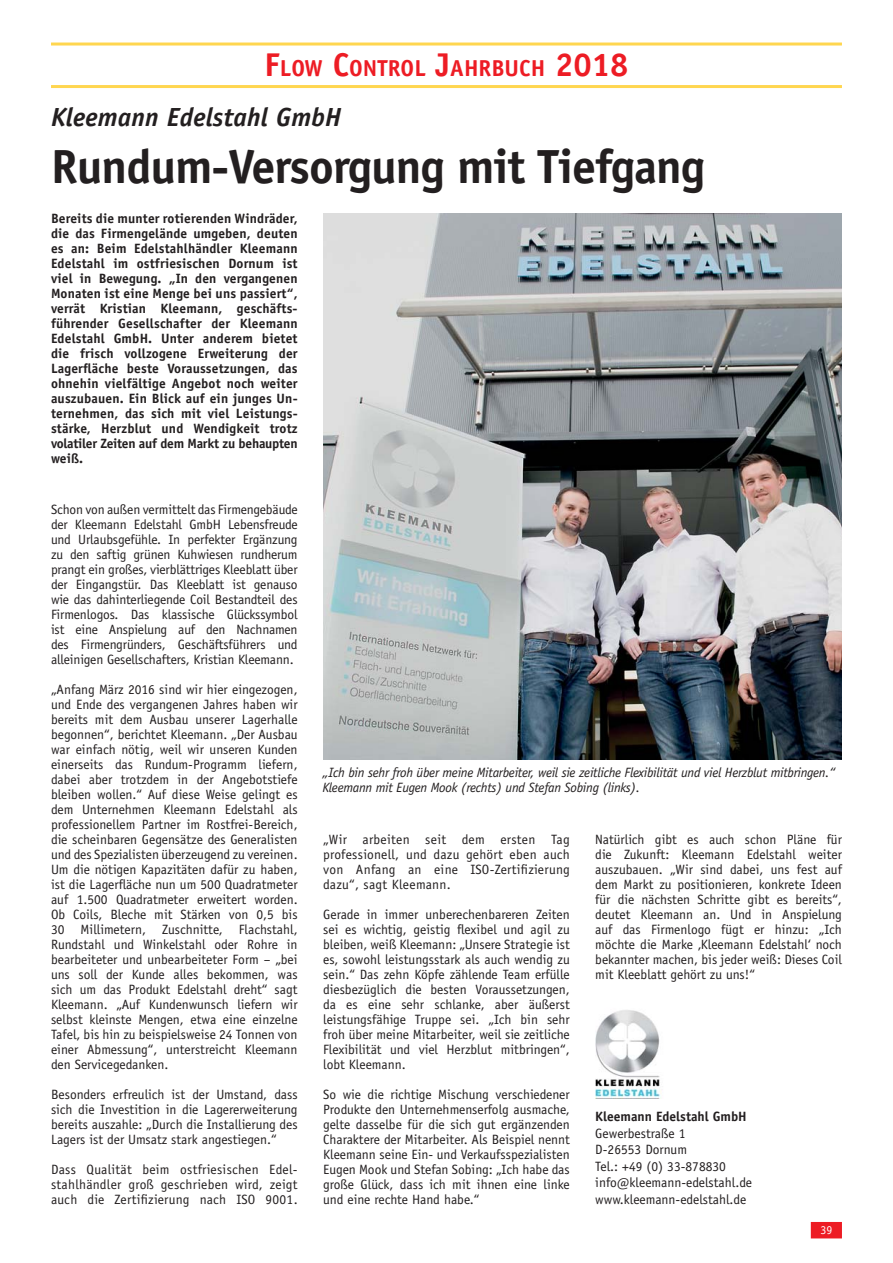
<style>
.page{position:relative;width:893px;height:1263px;background:#fff}
.page>*{position:absolute;margin:0;border:0;box-sizing:border-box;transform-origin:0 0}
.t1{font:700 48px "Officina Sans Std";letter-spacing:-.02em;color:#231f20}
.t2{font:italic 700 26.25px "Officina Sans";letter-spacing:.005em;color:#231f20}
.t3{font:700 23.1px "Officina Sans Std";color:#ed1c24}
.t4{font:13.5px/15px "Officina Sans Std";color:#231f20;text-align:justify}
.t5{font:700 13.5px/15px "Officina Sans Std";letter-spacing:-.02em;color:#231f20;text-align:justify}
.t6{font:italic 13.5px/15px "Officina Sans Std";letter-spacing:-.02em;color:#231f20}
.t7{font:700 13.5px "Officina Sans Std";color:#231f20}
.t8{font:12px "Officina Sans Std";color:#fff}
.s1{font-size:33px}
</style>
<div class="page">
<hr style="left:51px;top:43px;width:791px;height:3px;background:#ffd64f">
<hr style="left:51px;top:85px;width:791px;height:3px;background:#ffd64f">
<div style="left:811px;top:1222px;width:31px;height:16px;background:#ed1c24"></div>
<img style="left:595px;top:1010px;width:66px;height:89px">
<img style="left:323px;top:213px;width:519px;height:546px">
<h3 class="t3" style="left:264px;top:60px;width:365px"><span class="s1">F</span>LOW <span class="s1">C</span>ONTROL <span class="s1">J</span>AHRBUCH <span class="s1">2018</span></h3>
<h2 class="t2" style="left:51px;top:107px;width:292px">Kleemann Edelstahl GmbH</h2>
<h1 class="t1" style="left:51px;top:149px;width:656px">Rundum-Versorgung mit Tiefgang</h1>
<p class="t5" style="left:51px;top:212px;width:248px">Bereits die munter rotierenden Windräder, die das Firmengelände umgeben, deuten es an: Beim Edelstahlhändler Kleemann Edelstahl im ostfriesischen Dornum ist viel in Bewegung. „In den vergangenen Monaten ist eine Menge bei uns passiert“, verrät Kristian Kleemann, geschäfts&shy;führender Gesellschafter der Kleemann Edelstahl GmbH. Unter anderem bietet die frisch vollzogene Erweiterung der Lagerfläche beste Voraussetzungen, das ohnehin vielfältige Angebot noch weiter auszubauen. Ein Blick auf ein junges Un&shy;ternehmen, das sich mit viel Leistungs&shy;stärke, Herzblut und Wendigkeit trotz volatiler Zeiten auf dem Markt zu behaupten weiß.</p>
<p class="t4" style="left:51px;top:503px;width:248px">Schon von außen vermittelt das Firmengebäude der Kleemann Edelstahl GmbH Lebensfreude und Urlaubsgefühle. In perfekter Ergänzung zu den saftig grünen Kuhwiesen rundherum prangt ein großes, vierblättriges Kleeblatt über der Eingangstür. Das Kleeblatt ist genauso wie das dahinterliegende Coil Bestandteil des Firmenlogos. Das klassische Glückssymbol ist eine Anspielung auf den Nachnamen des Firmengründers, Geschäftsführers und alleinigen Gesellschafters, Kristian Kleemann.</p>
<p class="t4" style="left:51px;top:683px;width:248px">„Anfang März 2016 sind wir hier eingezogen, und Ende des vergangenen Jahres haben wir bereits mit dem Ausbau unserer Lagerhalle begonnen“, berichtet Kleemann. „Der Ausbau war einfach nötig, weil wir unseren Kunden einerseits das Rundum-Programm liefern, dabei aber trotzdem in der Angebotstiefe bleiben wollen.“ Auf diese Weise gelingt es dem Unternehmen Kleemann Edelstahl als professionellem Partner im Rostfrei-Bereich, die scheinbaren Gegensätze des Generalisten und des Spezialisten überzeugend zu vereinen.<br>Um die nötigen Kapazitäten dafür zu haben, ist die Lagerfläche nun um 500 Quadratmeter auf 1.500 Quadratmeter erweitert worden.<br>Ob Coils, Bleche mit Stärken von 0,5 bis 30 Millimetern, Zuschnitte, Flachstahl, Rundstahl und Winkelstahl oder Rohre in bearbeiteter und unbearbeiteter Form – „bei uns soll der Kunde alles bekommen, was sich um das Produkt Edelstahl dreht“ sagt Kleemann. „Auf Kundenwunsch liefern wir selbst kleinste Mengen, etwa eine einzelne Tafel, bis hin zu beispielsweise 24 Tonnen von einer Abmessung“, unterstreicht Kleemann den Servicegedanken.</p>
<p class="t4" style="left:51px;top:1088px;width:248px">Besonders erfreulich ist der Umstand, dass sich die Investition in die Lagererweiterung bereits auszahle: „Durch die Installierung des Lagers ist der Umsatz stark angestiegen.“</p>
<p class="t4" style="left:51px;top:1163px;width:248px">Dass Qualität beim ostfriesischen Edel&shy;stahlhändler groß geschrieben wird, zeigt auch die Zertifizierung nach ISO 9001.</p>
<p class="t6" style="left:322px;top:767px;width:514px">„Ich bin sehr froh über meine Mitarbeiter, weil sie zeitliche Flexibilität und viel Herzblut mitbringen.“<br>Kleemann mit Eugen Mook (rechts) und Stefan Sobing (links).</p>
<p class="t4" style="left:323px;top:833px;width:248px">„Wir arbeiten seit dem ersten Tag professionell, und dazu gehört eben auch von Anfang an eine ISO-Zertifizierung dazu“, sagt Kleemann.</p>
<p class="t4" style="left:323px;top:908px;width:248px">Gerade in immer unberechenbareren Zeiten sei es wichtig, geistig flexibel und agil zu bleiben, weiß Kleemann: „Unsere Strategie ist es, sowohl leistungsstark als auch wendig zu sein.“ Das zehn Köpfe zählende Team erfülle diesbezüglich die besten Voraussetzungen, da es eine sehr schlanke, aber äußerst leistungsfähige Truppe sei. „Ich bin sehr froh über meine Mitarbeiter, weil sie zeitliche Flexibilität und viel Herzblut mitbringen“, lobt Kleemann.</p>
<p class="t4" style="left:323px;top:1088px;width:248px">So wie die richtige Mischung verschiedener Produkte den Unternehmenserfolg ausmache, gelte dasselbe für die sich gut ergänzenden Charaktere der Mitarbeiter. Als Beispiel nennt Kleemann seine Ein- und Verkaufsspezialisten Eugen Mook und Stefan Sobing: „Ich habe das große Glück, dass ich mit ihnen eine linke und eine rechte Hand habe.“</p>
<p class="t4" style="left:595px;top:833px;width:248px">Natürlich gibt es auch schon Pläne für die Zukunft: Kleemann Edelstahl weiter auszubauen. „Wir sind dabei, uns fest auf dem Markt zu positionieren, konkrete Ideen für die nächsten Schritte gibt es bereits“, deutet Kleemann an. Und in Anspielung auf das Firmenlogo fügt er hinzu: „Ich möchte die Marke ‚Kleemann Edelstahl‘ noch bekannter machen, bis jeder weiß: Dieses Coil mit Kleeblatt gehört zu uns!“</p>
<p class="t7" style="left:595px;top:1112px;width:153px">Kleemann Edelstahl GmbH</p>
<p class="t4" style="left:595px;top:1126px;width:158px;line-height:16.5px;text-align:left">Gewerbestraße 1<br>D-26553 Dornum<br>Tel.: +49 (0) 33-878830 info@kleemann-edelstahl.de www.kleemann-edelstahl.de</p>
<p class="t8" style="left:820px;top:1226px;width:13px">39</p>
</div>
